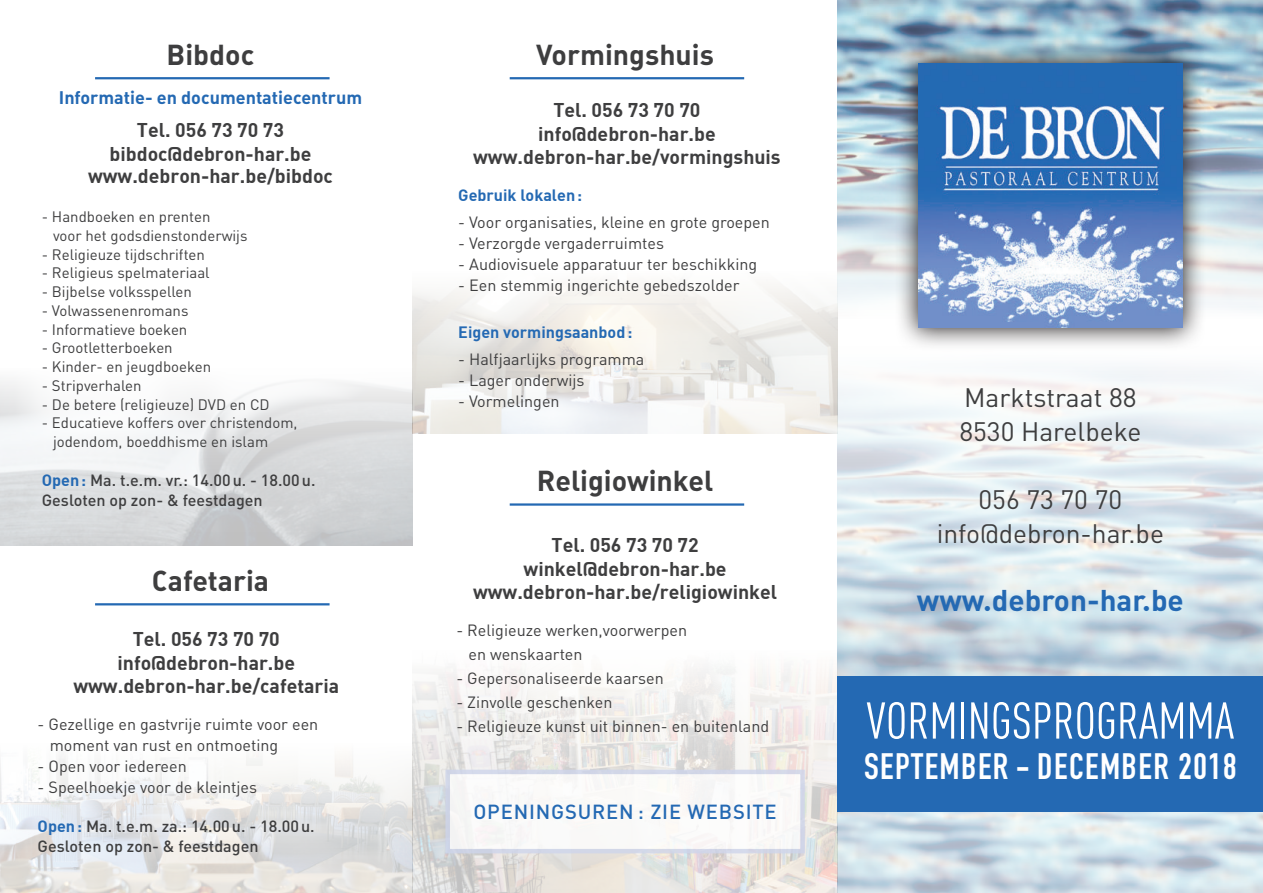
<style>
.page{position:relative;width:1263px;height:893px;background:#fff}
.page>*{position:absolute;margin:0;border:0;box-sizing:border-box;transform-origin:0 0}
.t1{font:50.85px "DIN Cond";color:#fff}
.t2{font:36.15px "DIN Engschrift";letter-spacing:.04em;color:#fff}
.t3{font:29.7px "DIN Bold Alternate";color:#2469b3}
.t4{font:28.5px "DIN Bold Alternate";color:#3e3e3f}
.t5{font:26.4px/33.9px "DIN";color:#3e3e3f}
.t6{font:500 20.1px "DIN";letter-spacing:.04em;color:#2469b3}
.t7{font:19.5px/23.2px "DIN Bold";color:#3e3e3f;text-align:center}
.t8{font:18px "DIN Bold Alternate";color:#2469b3}
.t9{font:16.2px/24px "DIN";color:#3e3e3f}
.t10{font:500 16.2px/19.5px "DIN";color:#3e3e3f}
.t11{font:16.2px "DIN Bold";color:#2469b3}
.t12{font:15px/18.8px "DIN";color:#3e3e3f}
.s1{font-family:"DIN Bold";font-weight:400;color:#2469b3}
</style>
<div class="page">
<img style="left:412px;top:620px;width:426px;height:273px">
<img style="left:412px;top:282px;width:425px;height:152px">
<img style="left:838px;top:811px;width:425px;height:82px">
<div style="left:445px;top:770px;width:360px;height:83px;background:#faf9f8;border:4px solid #ced5eb"></div>
<img style="left:838px;top:0;width:425px;height:316px">
<img style="left:895px;top:40px;width:310px;height:310px">
<img style="left:918px;top:64px;width:264px;height:264px">
<hr style="left:510px;top:77px;width:234px;height:2px;background:#2469b3">
<hr style="left:95px;top:77px;width:235px;height:2px;background:#2469b3">
<hr style="left:510px;top:503px;width:234px;height:3px;background:#2469b3">
<div style="left:838px;top:676px;width:425px;height:135px;background:#2469b3"></div>
<img style="left:0;top:755px;width:412px;height:138px">
<hr style="left:95px;top:603px;width:235px;height:2px;background:#2469b3">
<h3 class="t4" style="left:167px;top:36px;width:89px">Bibdoc</h3>
<h3 class="t4" style="left:536px;top:36px;width:179px">Vormingshuis</h3>
<p class="t8" style="left:59px;top:86px;width:305px">Informatie- en documentatiecentrum</p>
<p class="t7" style="left:473px;top:98px;width:309px">Tel. 056 73 70 70 info@debron-har.be www.debron-har.be/vormingshuis</p>
<p class="t11" style="left:458px;top:185px;width:126px">Gebruik lokalen:</p>
<p class="t9" style="left:458px;top:210px;width:313px">- Voor organisaties, kleine en grote groepen</p>
<p class="t9" style="left:458px;top:231px;width:207px">- Verzorgde vergaderruimtes</p>
<p class="t9" style="left:458px;top:252px;width:300px">- Audiovisuele apparatuur ter beschikking</p>
<p class="t9" style="left:458px;top:273px;width:283px">- Een stemmig ingerichte gebedszolder</p>
<p class="t11" style="left:458px;top:322px;width:176px">Eigen vormingsaanbod:</p>
<p class="t9" style="left:458px;top:347px;width:188px">- Halfjaarlijks programma</p>
<p class="t9" style="left:458px;top:368px;width:128px">- Lager onderwijs</p>
<p class="t9" style="left:458px;top:389px;width:103px">- Vormelingen</p>
<p class="t7" style="left:88px;top:117px;width:246px">Tel. 056 73 70 73 bibdoc@debron-har.be www.debron-har.be/bibdoc</p>
<p class="t12" style="left:53px;top:207px;width:196px;text-indent:-11px">- Handboeken en prenten<br>voor het godsdienstonderwijs</p>
<p class="t12" style="left:42px;top:245px;width:165px">- Religieuze tijdschriften</p>
<p class="t12" style="left:42px;top:263px;width:169px">- Religieus spelmateriaal</p>
<p class="t12" style="left:42px;top:282px;width:152px">- Bijbelse volksspellen</p>
<p class="t12" style="left:42px;top:301px;width:148px">- Volwassenenromans</p>
<p class="t12" style="left:42px;top:320px;width:147px">- Informatieve boeken</p>
<p class="t12" style="left:42px;top:338px;width:132px">- Grootletterboeken</p>
<p class="t12" style="left:42px;top:357px;width:171px">- Kinder- en jeugdboeken</p>
<p class="t12" style="left:42px;top:376px;width:101px">- Stripverhalen</p>
<p class="t12" style="left:42px;top:395px;width:229px">- De betere (religieuze) DVD en CD</p>
<p class="t12" style="left:53px;top:413px;width:246px;text-indent:-11px">- Educatieve koffers over christendom, jodendom, boeddhisme en islam</p>
<p class="t10" style="left:42px;top:470px;width:275px"><span class="s1">Open:</span> Ma. t.e.m. vr.: 14.00 u. - 18.00 u.<br>Gesloten op zon- &amp; feestdagen</p>
<h3 class="t4" style="left:537px;top:462px;width:178px">Religiowinkel</h3>
<h3 class="t4" style="left:152px;top:562px;width:119px">Cafetaria</h3>
<p class="t7" style="left:73px;top:627px;width:267px">Tel. 056 73 70 70 info@debron-har.be www.debron-har.be/cafetaria</p>
<p class="t9" style="left:50px;top:714px;width:270px;line-height:21px;text-indent:-12px">- Gezellige en gastvrije ruimte voor een moment van rust en ontmoeting</p>
<p class="t9" style="left:38px;top:754px;width:151px">- Open voor iedereen</p>
<p class="t9" style="left:38px;top:775px;width:221px">- Speelhoekje voor de kleintjes</p>
<p class="t10" style="left:38px;top:816px;width:279px"><span class="s1">Open:</span> Ma. t.e.m. za.: 14.00 u. - 18.00 u.<br>Gesloten op zon- &amp; feestdagen</p>
<p class="t7" style="left:473px;top:533px;width:306px">Tel. 056 73 70 72 winkel@debron-har.be www.debron-har.be/religiowinkel</p>
<p class="t9" style="left:468px;top:618px;width:220px;text-indent:-12px">- Religieuze werken,voorwerpen en wenskaarten</p>
<p class="t9" style="left:456px;top:666px;width:209px">- Gepersonaliseerde kaarsen</p>
<p class="t9" style="left:456px;top:690px;width:158px">- Zinvolle geschenken</p>
<p class="t9" style="left:456px;top:714px;width:314px">- Religieuze kunst uit binnen- en buitenland</p>
<p class="t6" style="left:473px;top:799px;width:305px">OPENINGSUREN : ZIE WEBSITE</p>
<h3 class="t5" style="left:959px;top:380px;width:183px">Marktstraat 88<br>8530 Harelbeke</h3>
<h3 class="t5" style="left:937px;top:482px;width:229px;text-align:center">056 73 70 70 info@debron-har.be</h3>
<h3 class="t3" style="left:917px;top:581px;width:269px">www.debron-har.be</h3>
<h1 class="t1" style="left:866px;top:691px;width:369px">VORMINGSPROGRAMMA</h1>
<h2 class="t2" style="left:864px;top:745px;width:374px">SEPTEMBER - DECEMBER 2018</h2>
</div>
